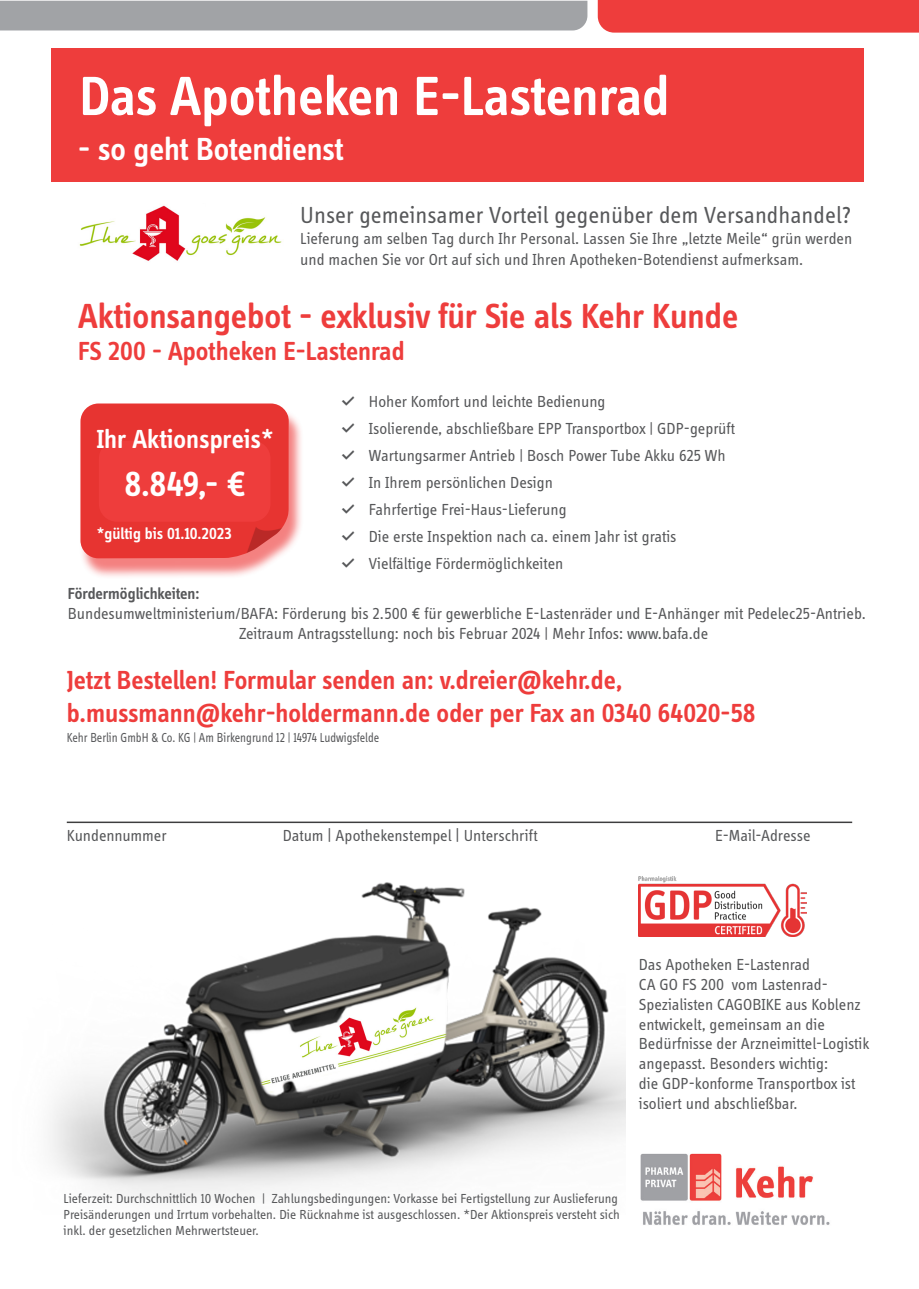
<style>
.page{position:relative;width:919px;height:1289px;background:#fff}
.page>*{position:absolute;margin:0;border:0;box-sizing:border-box;transform-origin:0 0}
.t1{font:600 57px "Info OT Disp";letter-spacing:-.005em;color:#fff}
.t2{font:600 36px "Info OT Disp";color:#ee3d3c}
.t3{font:600 36px "Info OT Disp";color:#fff}
.t4{font:600 33px "Info OT Disp";letter-spacing:-.005em;color:#fff}
.t5{font:600 27px "Info OT Disp";color:#ee3d3c}
.t6{font:600 27px "Info OT Disp";color:#fff}
.t7{font:24px "Info OT Disp";color:#57585a}
.t8{font:16.5px/19.8px "Info OT Disp";color:#57585a}
.t9{font:600 16.5px "Info OT Disp";color:#fff}
.t10{font:600 16.5px "Info OT Disp";color:#57585a}
.t11{font:13.5px "Info OT Disp";color:#57585a}
.t12{font:13.5px "Info OT Disp";color:#57585a;scale:.89 1}
.s1{font-family:"New Atten";font-weight:700}
.s2{font-size:18px}
</style>
<div class="page">
<div style="left:0;top:1px;width:587px;height:29px;background:#a1a3a6"></div>
<div style="left:51px;top:49px;width:812px;height:133px;background:#ee3d3c"></div>
<img style="left:49px;top:882px;width:576px;height:318px">
<div style="left:79px;top:408px;width:225px;height:171px;background:#ee3d3c;opacity:.65"></div>
<img style="left:80px;top:403px;width:209px;height:155px">
<div style="left:99px;top:440px;width:171px;height:82px;background:#ee3d3c;border-radius:18px"></div>
<img style="left:79px;top:205px;width:203px;height:56px">
<div style="left:205px;top:198px;width:86px;height:11px;background:#fff;border-radius:6px"></div>
<div style="left:204px;top:197px;width:88px;height:13px;border:2px solid #fff;border-radius:6px"></div>
<img style="left:639px;top:876px;width:167px;height:60px">
<hr style="left:67px;top:821px;width:785px;height:2px;background:#3e3e3f">
<img style="left:640px;top:1153px;width:190px;height:72px">
<div style="left:597px;top:0;width:321px;height:33px;background:#ee3d3c"></div>
<p class="t1" style="left:80px;top:61px;width:591px">Das Apotheken E-Lastenrad</p>
<p class="t4" style="left:78px;top:129px;width:267px">- so geht Botendienst</p>
<p class="t7" style="left:300px;top:200px;width:552px">Unser gemeinsamer Vorteil gegenüber dem Versandhandel?</p>
<p class="t8" style="left:300px;top:227px;width:553px;line-height:21px">Lieferung am selben Tag durch Ihr Personal. Lassen Sie Ihre „letzte Meile“ grün werden und machen Sie vor Ort auf sich und Ihren Apotheken-Botendienst aufmerksam.</p>
<p class="t2" style="left:78px;top:293px;width:661px">Aktionsangebot - exklusiv für Sie als Kehr Kunde</p>
<p class="t5" style="left:78px;top:334px;width:328px">FS 200 - Apotheken E-Lastenrad</p>
<p class="t8" style="left:342px;top:391px;width:265px"><span class="s1">✓</span> Hoher Komfort und leichte Bedienung</p>
<p class="t8" style="left:342px;top:418px;width:394px"><span class="s1">✓</span> Isolierende, abschließbare EPP Transportbox | GDP-geprüft</p>
<p class="t8" style="left:342px;top:445px;width:385px"><span class="s1">✓</span> Wartungsarmer Antrieb | Bosch Power Tube Akku 625 Wh</p>
<p class="t8" style="left:342px;top:472px;width:213px"><span class="s1">✓</span> In Ihrem persönlichen Design</p>
<p class="t8" style="left:342px;top:499px;width:226px"><span class="s1">✓</span> Fahrfertige Frei-Haus-Lieferung</p>
<p class="t8" style="left:342px;top:526px;width:336px"><span class="s1">✓</span> Die erste Inspektion nach ca. einem Jahr ist gratis</p>
<p class="t8" style="left:342px;top:553px;width:223px"><span class="s1">✓</span> Vielfältige Fördermöglichkeiten</p>
<p class="t6" style="left:97px;top:422px;width:178px">Ihr Aktionspreis*</p>
<p class="t3" style="left:124px;top:462px;width:123px">8.849,- €</p>
<p class="t9" style="left:97px;top:523px;width:136px">*gültig bis 01.10.2023</p>
<p class="t10" style="left:68px;top:583px;width:133px">Fördermöglichkeiten:</p>
<p class="t8" style="left:68px;top:603px;width:799px">Bundesumweltministerium/BAFA: Förderung bis 2.500 € für gewerbliche E-Lastenräder und E-Anhänger mit Pedelec25-Antrieb.</p>
<p class="t8" style="left:239px;top:623px;width:471px">Zeitraum Antragsstellung: noch bis Februar 2024 | Mehr Infos: www.bafa.de</p>
<p class="t5" style="left:67px;top:663px;width:557px">Jetzt Bestellen! Formular senden an: v.dreier@kehr.de,</p>
<p class="t5" style="left:67px;top:696px;width:690px">b.mussmann@kehr-holdermann.de oder per Fax an 0340 64020-58</p>
<p class="t12" style="left:67px;top:729px;width:352px">Kehr Berlin GmbH &amp; Co. KG | Am Birkengrund 12 | 14974 Ludwigsfelde</p>
<p class="t8" style="left:67px;top:825px;width:101px">Kundennummer</p>
<p class="t8" style="left:283px;top:825px;width:256px">Datum <span class="s2">|</span> Apothekenstempel <span class="s2">|</span> Unterschrift</p>
<p class="t8" style="left:715px;top:825px;width:97px">E-Mail-Adresse</p>
<p class="t8" style="left:639px;top:954px;width:173px">Das Apotheken E-Lastenrad</p>
<p class="t8" style="left:639px;top:974px;width:190px">CA GO FS 200 vom Lastenrad-</p>
<p class="t8" style="left:639px;top:994px;width:223px">Spezialisten CAGOBIKE aus Koblenz</p>
<p class="t8" style="left:639px;top:1013px;width:187px">entwickelt, gemeinsam an die</p>
<p class="t8" style="left:639px;top:1033px;width:232px">Bedürfnisse der Arzneimittel-Logistik angepasst. Besonders wichtig:<br>die GDP-konforme Transportbox ist isoliert und abschließbar.</p>
<p class="t11" style="left:64px;top:1189px;width:556px">Lieferzeit: Durchschnittlich 10 Wochen | Zahlungsbedingungen: Vorkasse bei Fertigstellung zur Auslieferung</p>
<p class="t11" style="left:64px;top:1206px;width:557px">Preisänderungen und Irrtum vorbehalten. Die Rücknahme ist ausgeschlossen. *Der Aktionspreis versteht sich</p>
<p class="t11" style="left:64px;top:1222px;width:197px">inkl. der gesetzlichen Mehrwertsteuer.</p>
</div>
